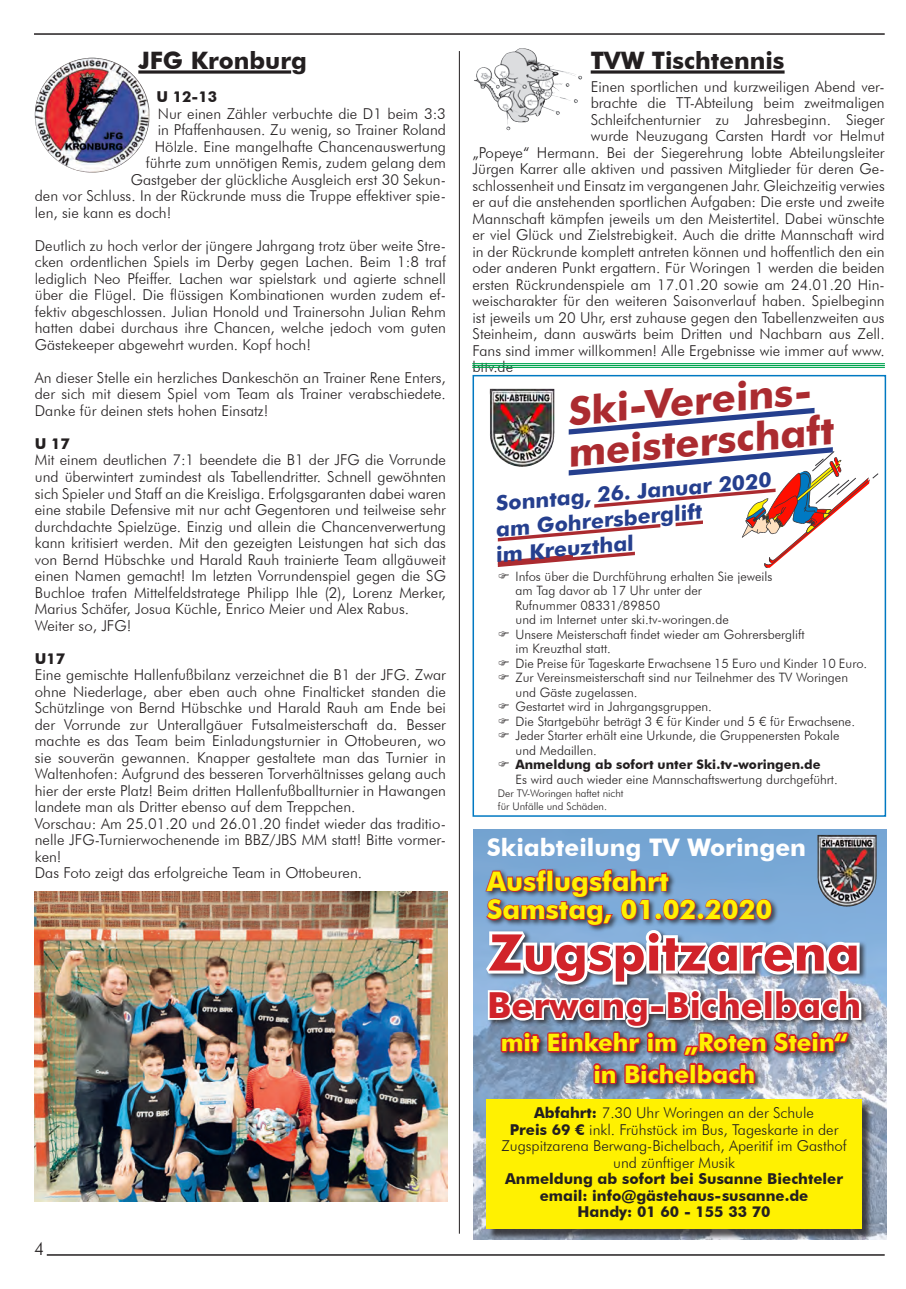
<style>
.page{position:relative;width:906px;height:1289px;background:#fff}
.page>*{position:absolute;margin:0;border:0;box-sizing:border-box;transform-origin:0 0}
.t1{font:700 50.55px "Futura BT";color:#d1232a}
.t2{font:700 39.6px "Futura BT";color:#ab2b30}
.t3{font:700 35.85px "Futura BT";color:#d1232a}
.t4{font:700 27px "Futura BT";color:#fff101}
.t5{font:700 24.3px "Futura BT";color:#fff}
.t6{font:700 24px/31.5px "Futura BT";color:#fff101;text-align:center}
.t7{font:700 24px "Futura BT";color:#231f20}
.t8{font:700 21.3px "Futura BT";color:#253f8e}
.t9{font:300 18px "Futura BT";color:#231f20}
.t10{font:300 15px/16.5px "Futura BT";color:#231f20;text-align:justify}
.t11{font:700 15px "Futura BT";color:#231f20}
.t12{font:300 12.9px "Futura BT";color:#231f20}
.t13{font:700 12.9px "Futura BT";color:#231f20}
.t14{font:300 10.5px "Futura BT";color:#231f20}
.s1{font-weight:700}
</style>
<div class="page">
<svg style="left:138px;top:70px;width:153px;height:4px"></svg>
<svg style="left:590px;top:70px;width:194px;height:4px"></svg>
<img style="left:494px;top:48px;width:26px;height:50px">
<hr style="left:34px;top:33px;width:850px;height:2px;background:#231f20">
<hr style="left:47px;top:1254px;width:837px;height:1px;background:#231f20">
<hr style="left:459px;top:51px;width:1px;height:1182px;background:#231f20">
<img style="left:35px;top:58px;width:115px;height:114px;border-radius:57px">
<div style="left:472px;top:375px;width:414px;height:441px;border:2px solid #0079c2"></div>
<img style="left:489px;top:389px;width:65px;height:61px">
<svg style="left:568px;top:407px;width:247px;height:28px"></svg>
<img style="left:474px;top:829px;width:412px;height:410px">
<div style="left:485px;top:928px;width:384px;height:163px;background:#231f20;opacity:.75"></div>
<div style="left:488px;top:1100px;width:384px;height:139px;background:#231f20;opacity:.75"></div>
<div style="left:487px;top:1099px;width:374px;height:130px;background:#fff101"></div>
<svg style="left:477px;top:867px;width:386px;height:219px"></svg>
<img style="left:817px;top:834px;width:59px;height:72px">
<hr style="left:472px;top:363px;width:413px;height:1px;background:#00a54f">
<hr style="left:472px;top:365px;width:413px;height:1px;background:#00a54f">
<hr style="left:472px;top:367px;width:413px;height:1px;background:#00a54f">
<img style="left:34px;top:891px;width:413px;height:310px">
<svg style="left:494px;top:444px;width:385px;height:124px"></svg>
<p class="t7" style="left:138px;top:46px;width:170px">JFG Kronburg</p>
<p class="t11" style="left:156px;top:88px;width:62px">U 12-13</p>
<p class="t10" style="left:158px;top:105px;width:289px">Nur einen Zähler verbuchte die D1 beim 3:3</p>
<p class="t10" style="left:158px;top:122px;width:289px">in Pfaffenhausen. Zu wenig, so Trainer Roland</p>
<p class="t10" style="left:155px;top:138px;width:293px">Hölzle. Eine mangelhafte Chancenauswertung</p>
<p class="t10" style="left:146px;top:155px;width:302px">führte zum unnötigen Remis, zudem gelang dem</p>
<p class="t10" style="left:131px;top:171px;width:316px">Gastgeber der glückliche Ausgleich erst 30 Sekun-</p>
<p class="t10" style="left:35px;top:188px;width:412px">den vor Schluss. In der Rückrunde muss die Truppe effektiver spie-</p>
<p class="t10" style="left:35px;top:204px;width:138px">len, sie kann es doch!</p>
<p class="t10" style="left:35px;top:237px;width:413px">Deutlich zu hoch verlor der jüngere Jahrgang trotz über weite Stre&shy;cken ordentlichen Spiels im Derby gegen Lachen. Beim 1:8 traf lediglich Neo Pfeiffer. Lachen war spielstark und agierte schnell über die Flügel. Die flüssigen Kombinationen wurden zudem ef&shy;fektiv abgeschlossen. Julian Honold und Trainersohn Julian Rehm hatten dabei durchaus ihre Chancen, welche jedoch vom guten Gästekeeper abgewehrt wurden. Kopf hoch!</p>
<p class="t10" style="left:35px;top:369px;width:412px">An dieser Stelle ein herzliches Dankeschön an Trainer Rene Enters, der sich mit diesem Spiel vom Team als Trainer verabschiedete.<br>Danke für deinen stets hohen Einsatz!</p>
<p class="t11" style="left:35px;top:434px;width:37px">U 17</p>
<p class="t10" style="left:35px;top:452px;width:413px">Mit einem deutlichen 7:1 beendete die B1 der JFG die Vorrunde und überwintert zumindest als Tabellendritter. Schnell gewöhnten sich Spieler und Staff an die Kreisliga. Erfolgsgaranten dabei waren eine stabile Defensive mit nur acht Gegentoren und teilweise sehr durchdachte Spielzüge. Einzig und allein die Chancenverwertung kann kritisiert werden. Mit den gezeigten Leistungen hat sich das von Bernd Hübschke und Harald Rauh trainierte Team allgäuweit einen Namen gemacht! Im letzten Vorrundenspiel gegen die SG Buchloe trafen Mittelfeldstratege Philipp Ihle (2), Lorenz Merker, Marius Schäfer, Josua Küchle, Enrico Meier und Alex Rabus.</p>
<p class="t10" style="left:35px;top:617px;width:98px">Weiter so, JFG!</p>
<p class="t11" style="left:35px;top:649px;width:32px">U17</p>
<p class="t10" style="left:35px;top:666px;width:413px">Eine gemischte Hallenfußbilanz verzeichnet die B1 der JFG. Zwar ohne Niederlage, aber eben auch ohne Finalticket standen die Schützlinge von Bernd Hübschke und Harald Rauh am Ende bei der Vorrunde zur Unterallgäuer Futsalmeisterschaft da. Besser machte es das Team beim Einladungsturnier in Ottobeuren, wo sie souverän gewannen. Knapper gestaltete man das Turnier in Waltenhofen: Aufgrund des besseren Torverhältnisses gelang auch hier der erste Platz! Beim dritten Hallenfußballturnier in Hawangen landete man als Dritter ebenso auf dem Treppchen.</p>
<p class="t10" style="left:35px;top:815px;width:412px">Vorschau: Am 25.01.20 und 26.01.20 findet wieder das traditio&shy;nelle JFG-Turnierwochenende im BBZ/JBS MM statt! Bitte vormer&shy;ken!</p>
<p class="t10" style="left:35px;top:864px;width:329px">Das Foto zeigt das erfolgreiche Team in Ottobeuren.</p>
<p class="t9" style="left:34px;top:1237px;width:12px">4</p>
<p class="t7" style="left:590px;top:46px;width:195px">TVW Tischtennis</p>
<p class="t10" style="left:590px;top:78px;width:295px">Einen sportlichen und kurzweiligen Abend ver-</p>
<p class="t10" style="left:590px;top:95px;width:295px">brachte die TT-Abteilung beim zweitmaligen</p>
<p class="t10" style="left:590px;top:111px;width:295px">Schleifchenturnier zu Jahresbeginn. Sieger</p>
<p class="t10" style="left:590px;top:128px;width:295px">wurde Neuzugang Carsten Hardt vor Helmut</p>
<p class="t10" style="left:472px;top:144px;width:414px">„Popeye“ Hermann. Bei der Siegerehrung lobte Abteilungsleiter</p>
<p class="t10" style="left:472px;top:161px;width:414px">Jürgen Karrer alle aktiven und passiven Mitglieder für deren Ge-</p>
<p class="t10" style="left:472px;top:177px;width:414px">schlossenheit und Einsatz im vergangenen Jahr. Gleichzeitig verwies</p>
<p class="t10" style="left:472px;top:194px;width:414px">er auf die anstehenden sportlichen Aufgaben: Die erste und zweite</p>
<p class="t10" style="left:472px;top:210px;width:414px">Mannschaft kämpfen jeweils um den Meistertitel. Dabei wünschte</p>
<p class="t10" style="left:472px;top:227px;width:414px">er viel Glück und Zielstrebigkeit. Auch die dritte Mannschaft wird</p>
<p class="t10" style="left:472px;top:243px;width:414px">in der Rückrunde komplett antreten können und hoffentlich den ein</p>
<p class="t10" style="left:472px;top:260px;width:414px">oder anderen Punkt ergattern. Für Woringen 1 werden die beiden</p>
<p class="t10" style="left:472px;top:276px;width:414px">ersten Rückrundenspiele am 17.01.20 sowie am 24.01.20 Hin-</p>
<p class="t10" style="left:472px;top:293px;width:414px">weischarakter für den weiteren Saisonverlauf haben. Spielbeginn</p>
<p class="t10" style="left:472px;top:309px;width:414px">ist jeweils um 20 Uhr, erst zuhause gegen den Tabellenzweiten aus</p>
<p class="t10" style="left:472px;top:326px;width:414px">Steinheim, dann auswärts beim Dritten und Nachbarn aus Zell.</p>
<p class="t10" style="left:472px;top:342px;width:414px">Fans sind immer willkommen! Alle Ergebnisse wie immer auf www.</p>
<p class="t10" style="left:472px;top:359px;width:42px">bttv.de</p>
<p class="t2" style="left:565px;top:387px;width:247px;rotate:-5deg">Ski-Vereins-</p>
<p class="t2" style="left:565px;top:429px;width:268px;rotate:-5deg">meisterschaft</p>
<p class="t8" style="left:494px;top:491px;width:278px;rotate:-5deg">Sonntag, 26. Januar 2020</p>
<p class="t8" style="left:494px;top:516px;width:208px;rotate:-5deg">am Gohrersberglift</p>
<p class="t8" style="left:494px;top:542px;width:140px;rotate:-5deg">im Kreuzthal</p>
<p class="t12" style="left:515px;top:568px;width:258px">Infos über die Durchführung erhalten Sie jeweils</p>
<p class="t12" style="left:515px;top:583px;width:188px">am Tag davor ab 17 Uhr unter der</p>
<p class="t12" style="left:515px;top:597px;width:146px">Rufnummer 08331/89850</p>
<p class="t12" style="left:515px;top:611px;width:215px">und im Internet unter ski.tv-woringen.de</p>
<p class="t12" style="left:515px;top:626px;width:291px">Unsere Meisterschaft findet wieder am Gohrersberglift</p>
<p class="t12" style="left:515px;top:640px;width:97px">im Kreuzthal statt.</p>
<p class="t12" style="left:515px;top:655px;width:353px">Die Preise für Tageskarte Erwachsene 15 Euro und Kinder 10 Euro.</p>
<p class="t12" style="left:515px;top:669px;width:334px">Zur Vereinsmeisterschaft sind nur Teilnehmer des TV Woringen</p>
<p class="t12" style="left:515px;top:684px;width:123px">und Gäste zugelassen.</p>
<p class="t12" style="left:515px;top:698px;width:198px">Gestartet wird in Jahrgangsgruppen.</p>
<p class="t12" style="left:515px;top:713px;width:341px">Die Startgebühr beträgt 3 € für Kinder und 5 € für Erwachsene.</p>
<p class="t12" style="left:515px;top:727px;width:325px">Jeder Starter erhält eine Urkunde, die Gruppenersten Pokale</p>
<p class="t12" style="left:515px;top:742px;width:83px">und Medaillen.</p>
<p class="t13" style="left:515px;top:756px;width:306px">Anmeldung ab sofort unter Ski.tv-woringen.de</p>
<p class="t12" style="left:515px;top:771px;width:324px">Es wird auch wieder eine Mannschaftswertung durchgeführt.</p>
<p class="t14" style="left:498px;top:786px;width:127px">Der TV-Woringen haftet nicht</p>
<p class="t14" style="left:498px;top:800px;width:111px">für Unfälle und Schäden.</p>
<p class="t5" style="left:487px;top:833px;width:321px">Skiabteilung TV Woringen</p>
<p class="t4" style="left:487px;top:864px;width:183px">Ausflugsfahrt</p>
<p class="t4" style="left:487px;top:893px;width:287px">Samstag, 01.02.2020</p>
<p class="t1" style="left:488px;top:921px;width:373px">Zugspitzarena</p>
<p class="t3" style="left:487px;top:983px;width:376px">Berwang-Bichelbach</p>
<p class="t6" style="left:501px;top:1026px;width:348px">mit Einkehr im „Roten Stein“ in Bichelbach</p>
<p class="t10" style="left:534px;top:1104px;width:281px"><span class="s1">Abfahrt:</span> 7.30 Uhr Woringen an der Schule</p>
<p class="t10" style="left:510px;top:1121px;width:330px"><span class="s1">Preis 69 €</span> inkl. Frühstück im Bus, Tageskarte in der</p>
<p class="t10" style="left:501px;top:1137px;width:347px;text-align:center">Zugspitzarena Berwang-Bichelbach, Aperitif im Gasthof und zünftiger Musik</p>
<p class="t11" style="left:505px;top:1169px;width:339px">Anmeldung ab sofort bei Susanne Biechteler</p>
<p class="t11" style="left:540px;top:1186px;width:270px">email: info@gästehaus-susanne.de</p>
<p class="t11" style="left:577px;top:1202px;width:194px">Handy: 01 60 - 155 33 70</p>
</div>
